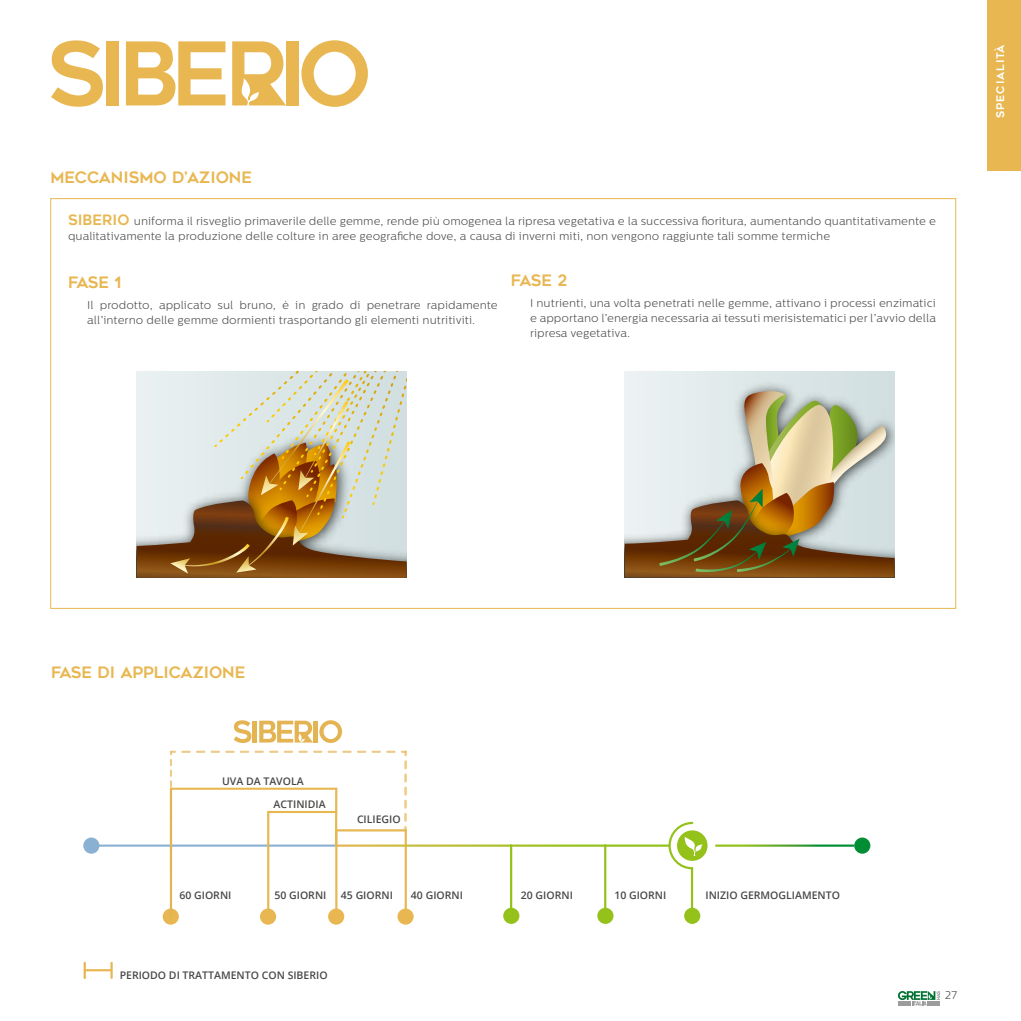
<style>
.page{position:relative;width:1021px;height:1021px;background:#fff}
.page>*{position:absolute;margin:0;border:0;box-sizing:border-box;transform-origin:0 0}
.t1{font:15.6px "Geometos";color:#e8b752}
.t2{font:300 11.4px/15px "Centrale Sans Rounded";color:#484847}
.t3{font:300 11.25px "Centrale Sans Rounded";color:#484847}
.t4{font:600 10.5px "Open Sans";color:#484847}
.t5{font:10.5px "Geometos";letter-spacing:.1em;color:#fff}
.s1{font-family:"Geometos";font-weight:400;font-size:14.25px;color:#e8b752}
</style>
<div class="page">
<svg style="left:898px;top:991px;width:42px;height:14px"></svg>
<div style="left:986px;top:0;width:34px;height:171px;background:#e8b752"></div>
<svg style="left:137px;top:372px;width:269px;height:206px;background:#c2b59c"></svg>
<div style="left:625px;top:372px;width:269px;height:205px;background:linear-gradient(to right,#ecf2f2,#d0dedf)"></div>
<img style="left:725px;top:376px;width:169px;height:15px">
<svg style="left:625px;top:391px;width:269px;height:186px;background:#b9ae91"></svg>
<div style="left:854px;top:837px;width:16px;height:16px;background:#008d34;border-radius:50%"></div>
<div style="left:83px;top:837px;width:16px;height:16px;background:#8ab1d2;border-radius:50%"></div>
<hr style="left:96px;top:844px;width:240px;height:2px;background:#8ab1d2">
<div style="left:163px;top:908px;width:16px;height:16px;background:#e8b752;border-radius:50%"></div>
<div style="left:260px;top:908px;width:16px;height:16px;background:#e8b752;border-radius:50%"></div>
<hr style="left:170px;top:788px;width:2px;height:128px;background:#e4b453">
<hr style="left:337px;top:829px;width:69px;height:2px;background:#e8b752">
<svg style="left:170px;top:750px;width:224px;height:120px"></svg>
<svg style="left:402px;top:750px;width:5px;height:70px"></svg>
<hr style="left:404px;top:830px;width:3px;height:85px;background:#e8b752">
<div style="left:397px;top:908px;width:16px;height:16px;background:#e8b752;border-radius:50%"></div>
<hr style="left:335px;top:830px;width:2px;height:85px;background:#e8b752">
<div style="left:328px;top:908px;width:16px;height:16px;background:#e8b752;border-radius:50%"></div>
<hr style="left:336px;top:844px;width:333px;height:2px;background:#fff">
<div style="left:503px;top:907px;width:16px;height:16px;background:#94c11a;border-radius:50%"></div>
<hr style="left:510px;top:845px;width:2px;height:64px;background:#94c11a">
<div style="left:597px;top:907px;width:16px;height:16px;background:#94c11a;border-radius:50%"></div>
<hr style="left:604px;top:845px;width:2px;height:64px;background:#94c11a">
<div style="left:684px;top:907px;width:16px;height:16px;background:#94c11a;border-radius:50%"></div>
<hr style="left:691px;top:868px;width:2px;height:41px;background:#94c11a">
<div style="left:677px;top:830px;width:30px;height:30px;background:#94c11a;border-radius:50%"></div>
<svg style="left:234px;top:720px;width:17px;height:23px"></svg>
<div style="left:252px;top:720px;width:5px;height:22px;background:#e4b453"></div>
<hr style="left:314px;top:720px;width:4px;height:22px;background:#e4b453">
<svg style="left:319px;top:720px;width:23px;height:23px"></svg>
<svg style="left:259px;top:720px;width:54px;height:22px"></svg>
<svg style="left:667px;top:821px;width:35px;height:49px"></svg>
<hr style="left:267px;top:812px;width:2px;height:102px;background:#e8b752">
<svg style="left:84px;top:962px;width:2px;height:15px"></svg>
<hr style="left:85px;top:969px;width:26px;height:2px;background:#e8b752">
<hr style="left:110px;top:962px;width:3px;height:15px;background:#e8b752">
<svg style="left:51px;top:40px;width:52px;height:67px"></svg>
<div style="left:106px;top:41px;width:13px;height:64px;background:#e8b752"></div>
<svg style="left:126px;top:41px;width:99px;height:64px"></svg>
<div style="left:286px;top:41px;width:12px;height:64px;background:#e8b752"></div>
<svg style="left:301px;top:40px;width:67px;height:67px"></svg>
<svg style="left:232px;top:41px;width:54px;height:64px"></svg>
<h1 class="t1" style="left:50px;top:168px;width:203px">MECCANISMO D’AZIONE</h1>
<p class="t2" style="left:68px;top:213px;width:869px"><span class="s1">SIBERIO</span> uniforma il risveglio primaverile delle gemme, rende più omogenea la ripresa vegetativa e la successiva fioritura, aumentando quantitativamente e qualitativamente la produzione delle colture in aree geografiche dove, a causa di inverni miti, non vengono raggiunte tali somme termiche</p>
<h1 class="t1" style="left:68px;top:274px;width:55px">FASE 1</h1>
<p class="t2" style="left:87px;top:298px;width:412px">Il prodotto, applicato sul bruno, è in grado di penetrare rapidamente all’interno delle gemme dormienti trasportando gli elementi nutritiviti.</p>
<h1 class="t1" style="left:511px;top:271px;width:58px">FASE 2</h1>
<p class="t2" style="left:530px;top:295px;width:407px;text-align:justify">I nutrienti, una volta penetrati nelle gemme, attivano i processi enzimatici e apportano l’energia necessaria ai tessuti merisistematici per l’avvio della ripresa vegetativa.</p>
<p class="t5" style="left:994px;top:118px;width:75px;rotate:-90deg">SPECIALITÀ</p>
<h1 class="t1" style="left:51px;top:664px;width:196px">FASE DI APPLICAZIONE</h1>
<p class="t4" style="left:222px;top:774px;width:83px">UVA DA TAVOLA</p>
<p class="t4" style="left:273px;top:796px;width:54px">ACTINIDIA</p>
<p class="t4" style="left:357px;top:812px;width:45px">CILIEGIO</p>
<p class="t4" style="left:179px;top:888px;width:53px">60 GIORNI</p>
<p class="t4" style="left:274px;top:888px;width:53px">50 GIORNI</p>
<p class="t4" style="left:341px;top:888px;width:53px">45 GIORNI</p>
<p class="t4" style="left:411px;top:888px;width:53px">40 GIORNI</p>
<p class="t4" style="left:521px;top:888px;width:53px">20 GIORNI</p>
<p class="t4" style="left:614px;top:888px;width:53px">10 GIORNI</p>
<p class="t4" style="left:705px;top:888px;width:136px">INIZIO GERMOGLIAMENTO</p>
<p class="t4" style="left:120px;top:968px;width:209px">PERIODO DI TRATTAMENTO CON SIBERIO</p>
<p class="t3" style="left:944px;top:988px;width:14px">27</p>
</div>
